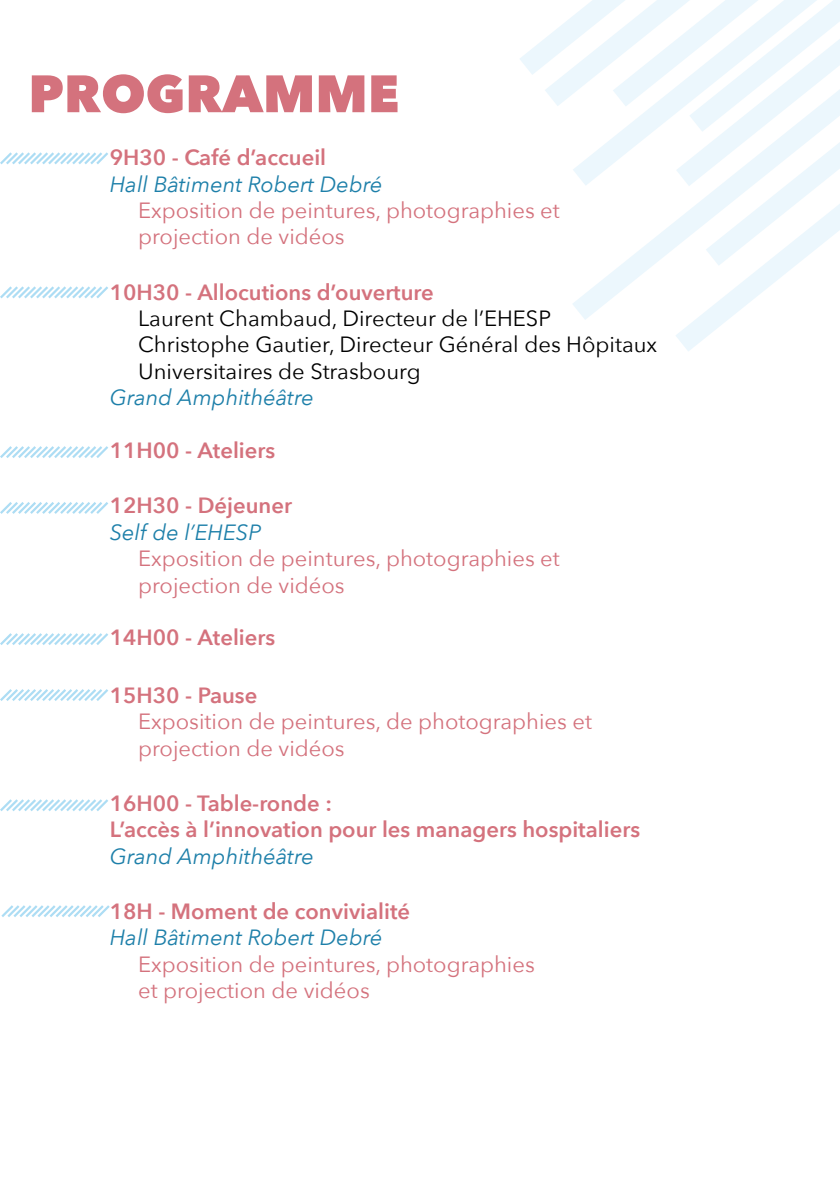
<style>
.page{position:relative;width:840px;height:1191px;background:#fff}
.page>*{position:absolute;margin:0;border:0;box-sizing:border-box;transform-origin:0 0}
.t1{font:800 52px "Avenir Next";color:#d4727d}
.t2{font:22px/26.4px "Avenir Next";color:#d4727d}
.t3{font:600 22px/26.4px "Avenir Next";color:#d4727d}
.t4{font:22px/26.4px "Avenir Next";color:#000}
.t5{font:italic 22px "Avenir Next";color:#1d7fa9}
</style>
<div class="page">
<svg style="left:520px;top:0;width:319px;height:351px"></svg>
<svg style="left:0;top:152px;width:108px;height:13px"></svg>
<svg style="left:0;top:286px;width:108px;height:13px"></svg>
<svg style="left:0;top:446px;width:108px;height:12px"></svg>
<svg style="left:0;top:502px;width:108px;height:12px"></svg>
<svg style="left:0;top:633px;width:108px;height:12px"></svg>
<svg style="left:0;top:689px;width:108px;height:12px"></svg>
<svg style="left:0;top:799px;width:108px;height:12px"></svg>
<svg style="left:1px;top:905px;width:109px;height:12px"></svg>
<h1 class="t1" style="left:28px;top:62px;width:372px">PROGRAMME</h1>
<p class="t3" style="left:110px;top:144px;width:218px">9H30 - Café d’accueil</p>
<p class="t5" style="left:110px;top:165px;width:274px">Hall Bâtiment Robert Debré</p>
<p class="t2" style="left:138px;top:196px;width:423px">Exposition de peintures, photographies et projection de vidéos</p>
<p class="t3" style="left:110px;top:278px;width:325px">10H30 - Allocutions d’ouverture</p>
<p class="t4" style="left:138px;top:304px;width:520px">Laurent Chambaud, Directeur de l’EHESP<br>Christophe Gautier, Directeur Général des Hôpitaux<br>Universitaires de Strasbourg</p>
<p class="t5" style="left:110px;top:379px;width:205px">Grand Amphithéâtre</p>
<p class="t3" style="left:110px;top:437px;width:167px">11H00 - Ateliers</p>
<p class="t3" style="left:110px;top:492px;width:184px">12H30 - Déjeuner</p>
<p class="t5" style="left:110px;top:513px;width:153px">Self de l’EHESP</p>
<p class="t2" style="left:138px;top:544px;width:423px">Exposition de peintures, photographies et projection de vidéos</p>
<p class="t3" style="left:110px;top:624px;width:167px">14H00 - Ateliers</p>
<p class="t3" style="left:110px;top:681px;width:149px">15H30 - Pause</p>
<p class="t2" style="left:138px;top:707px;width:455px">Exposition de peintures, de photographies et projection de vidéos</p>
<p class="t3" style="left:110px;top:789px;width:531px">16H00 - Table-ronde :<br>L’accès à l’innovation pour les managers hospitaliers</p>
<p class="t5" style="left:110px;top:837px;width:205px">Grand Amphithéâtre</p>
<p class="t3" style="left:110px;top:897px;width:302px">18H - Moment de convivialité</p>
<p class="t5" style="left:110px;top:919px;width:274px">Hall Bâtiment Robert Debré</p>
<p class="t2" style="left:138px;top:950px;width:398px">Exposition de peintures, photographies et projection de vidéos</p>
</div>
